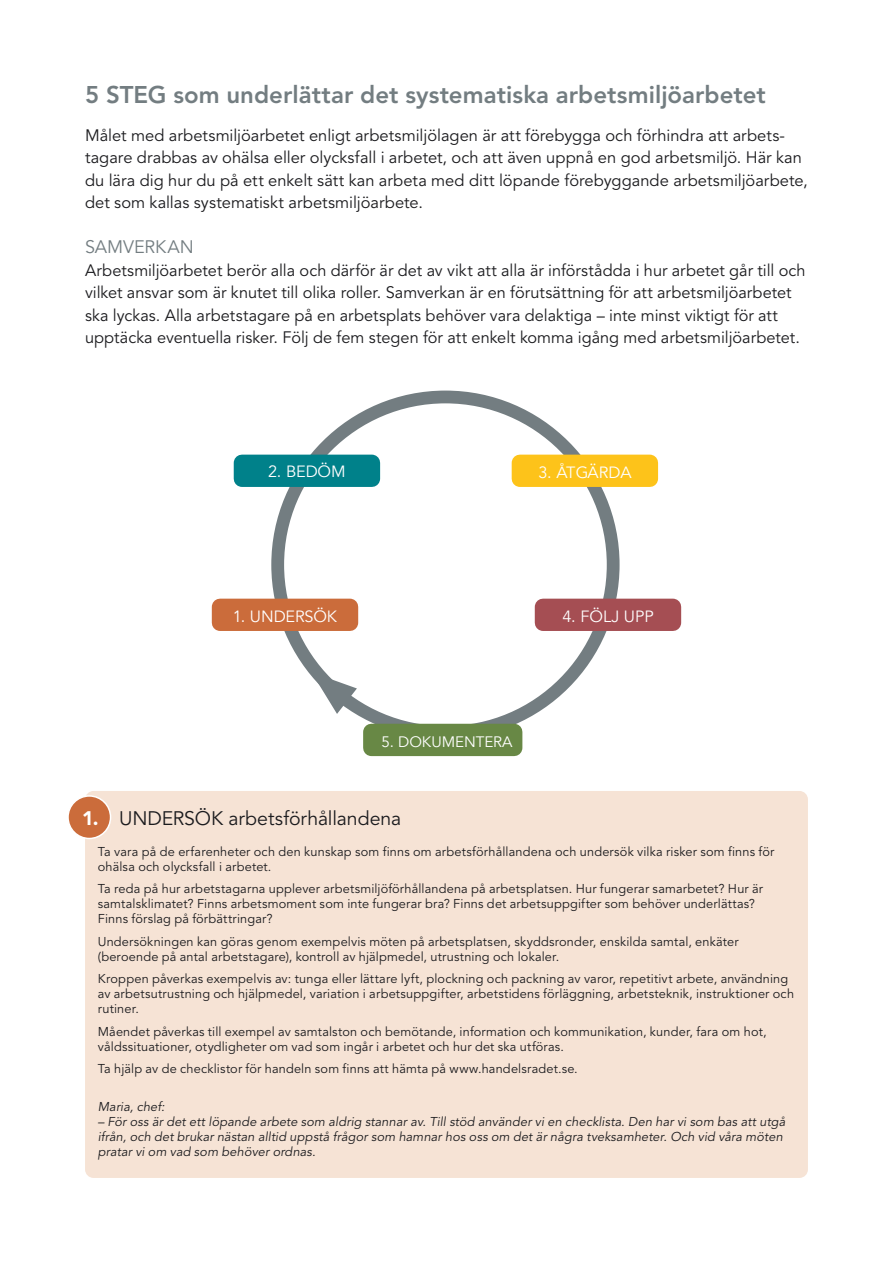
<style>
.page{position:relative;width:893px;height:1263px;background:#fff}
.page>*{position:absolute;margin:0;border:0;box-sizing:border-box;transform-origin:0 0}
.t1{font:800 24px "Avenir LT Std";color:#737d81}
.t2{font:19.5px "Avenir LT Std";letter-spacing:-.005em;color:#1b1b1e}
.t3{font:900 19.5px "Avenir LT Std";color:#fff}
.t4{font:18px "Avenir LT Std";color:#737d81}
.t5{font:16.5px/22.5px "Avenir LT Std";color:#1b1b1e}
.t6{font:16.35px "Avenir";color:#fff}
.t7{font:15.15px "Avenir";color:#fff}
.t8{font:12.75px/15px "Avenir LT Std";letter-spacing:.015em;color:#1b1b1e}
.t9{font:italic 12.75px/15px "Avenir LT Std";letter-spacing:.01em;color:#1b1b1e}
</style>
<div class="page">
<div style="left:85px;top:791px;width:723px;height:387px;background:#f6e3d5;border-radius:9px"></div>
<div style="left:271px;top:391px;width:349px;height:348px;border:13px solid #737d81;border-radius:50%"></div>
<div style="left:212px;top:599px;width:146px;height:32px;background:#cb6c3b"></div>
<div style="left:234px;top:455px;width:146px;height:32px;background:#00818a"></div>
<div style="left:512px;top:455px;width:146px;height:32px;background:#fdc31a"></div>
<div style="left:535px;top:599px;width:146px;height:32px;background:#a54e53"></div>
<div style="left:363px;top:724px;width:159px;height:32px;background:#688845"></div>
<svg style="left:311px;top:672px;width:46px;height:42px"></svg>
<div style="left:68px;top:796px;width:43px;height:42px;background:#cb6c3b;border-radius:50%"></div>
<div style="left:67px;top:795px;width:44px;height:44px;border:2px solid #fff;border-radius:50%"></div>
<h1 class="t1" style="left:85px;top:81px;width:682px">5 STEG som underlättar det systematiska arbetsmiljöarbetet</h1>
<p class="t5" style="left:85px;top:124px;width:724px">Målet med arbetsmiljöarbetet enligt arbetsmiljölagen är att förebygga och förhindra att arbets&shy;tagare drabbas av ohälsa eller olycksfall i arbetet, och att även uppnå en god arbetsmiljö. Här kan du lära dig hur du på ett enkelt sätt kan arbeta med ditt löpande förebyggande arbetsmiljöarbete, det som kallas systematiskt arbetsmiljöarbete.</p>
<h3 class="t4" style="left:85px;top:237px;width:110px">SAMVERKAN</h3>
<p class="t5" style="left:85px;top:259px;width:722px">Arbetsmiljöarbetet berör alla och därför är det av vikt att alla är införstådda i hur arbetet går till och vilket ansvar som är knutet till olika roller. Samverkan är en förutsättning för att arbetsmiljöarbetet ska lyckas. Alla arbetstagare på en arbetsplats behöver vara delaktiga – inte minst viktigt för att upptäcka eventuella risker. Följ de fem stegen för att enkelt komma igång med arbetsmiljöarbetet.</p>
<p class="t6" style="left:268px;top:461px;width:79px">2. BEDÖM</p>
<p class="t6" style="left:539px;top:462px;width:95px">3. ÅTGÄRDA</p>
<p class="t6" style="left:233px;top:606px;width:106px">1. UNDERSÖK</p>
<p class="t7" style="left:382px;top:732px;width:132px">5. DOKUMENTERA</p>
<p class="t6" style="left:562px;top:606px;width:93px">4. FÖLJ UPP</p>
<h2 class="t2" style="left:119px;top:807px;width:284px">UNDERSÖK arbetsförhållandena</h2>
<p class="t8" style="left:98px;top:844px;width:678px">Ta vara på de erfarenheter och den kunskap som finns om arbetsförhållandena och undersök vilka risker som finns för ohälsa och olycksfall i arbetet.</p>
<p class="t8" style="left:98px;top:882px;width:667px">Ta reda på hur arbetstagarna upplever arbetsmiljöförhållandena på arbetsplatsen. Hur fungerar samarbetet? Hur är samtalsklimatet? Finns arbetsmoment som inte fungerar bra? Finns det arbetsuppgifter som behöver underlättas?<br>Finns förslag på förbättringar?</p>
<p class="t8" style="left:98px;top:934px;width:642px">Undersökningen kan göras genom exempelvis möten på arbetsplatsen, skyddsronder, enskilda samtal, enkäter (beroende på antal arbetstagare), kontroll av hjälpmedel, utrustning och lokaler.</p>
<p class="t8" style="left:98px;top:972px;width:698px">Kroppen påverkas exempelvis av: tunga eller lättare lyft, plockning och packning av varor, repetitivt arbete, användning av arbetsutrustning och hjälpmedel, variation i arbetsuppgifter, arbetstidens förläggning, arbetsteknik, instruktioner och rutiner.</p>
<p class="t8" style="left:98px;top:1024px;width:670px">Måendet påverkas till exempel av samtalston och bemötande, information och kommunikation, kunder, fara om hot, våldssituationer, otydligheter om vad som ingår i arbetet och hur det ska utföras.</p>
<p class="t8" style="left:98px;top:1062px;width:482px">Ta hjälp av de checklistor för handeln som finns att hämta på www.handelsradet.se.</p>
<p class="t9" style="left:98px;top:1099px;width:68px">Maria, chef:</p>
<p class="t9" style="left:98px;top:1114px;width:689px">– För oss är det ett löpande arbete som aldrig stannar av. Till stöd använder vi en checklista. Den har vi som bas att utgå ifrån, och det brukar nästan alltid uppstå frågor som hamnar hos oss om det är några tveksamheter. Och vid våra möten pratar vi om vad som behöver ordnas.</p>
<h2 class="t3" style="left:82px;top:806px;width:18px">1.</h2>
</div>
